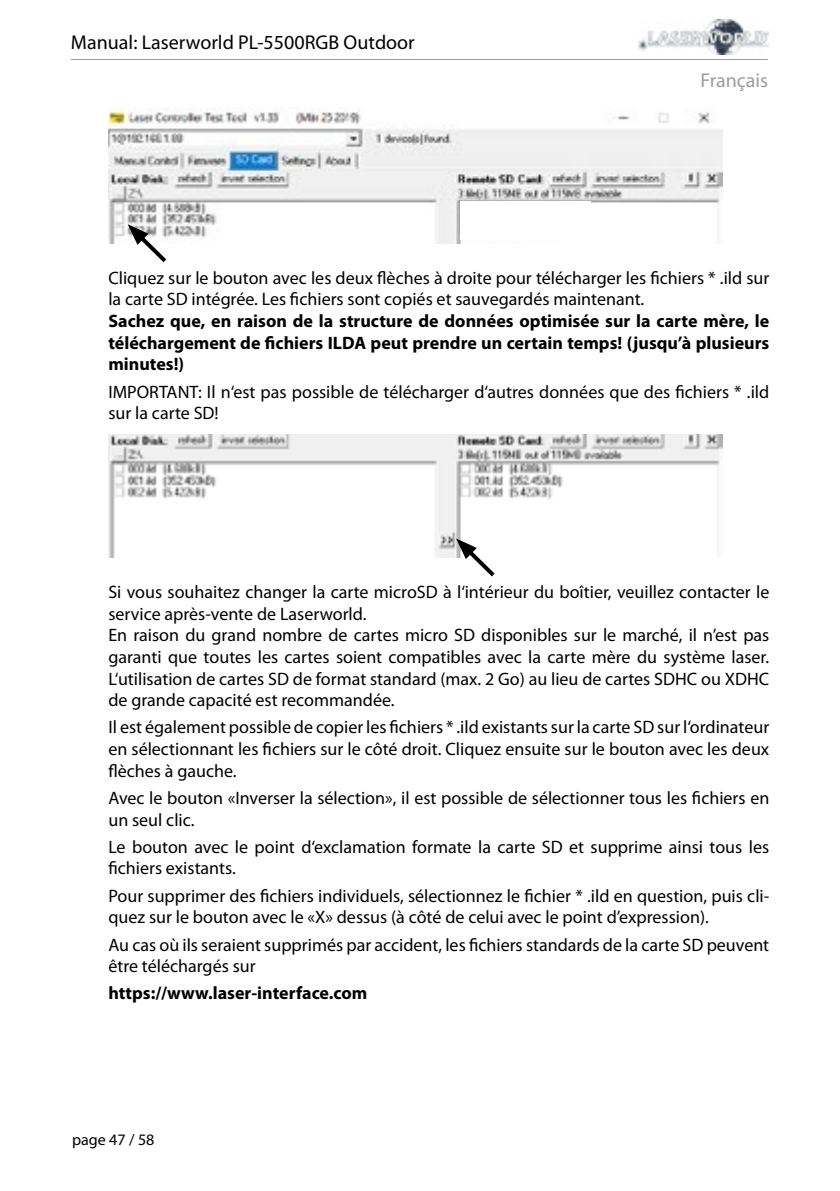
<style>
.page{position:relative;width:840px;height:1191px;background:#fff}
.page>*{position:absolute;margin:0;border:0;box-sizing:border-box;transform-origin:0 0}
.t1{font:20px "Myriad Pro";color:#000}
.t2{font:20px "Myriad Pro";color:#9d9d9c}
.t3{font:18px/21.6px "Myriad Pro";color:#000}
.t4{font:700 18px/21.6px "Myriad Pro";color:#000;text-align:justify}
.t5{font:16px "Myriad Pro";color:#000}
</style>
<div class="page">
<hr style="left:71px;top:59px;width:696px;height:1px;background:#9d9d9c">
<img style="left:638px;top:20px;width:129px;height:35px">
<img style="left:108px;top:107px;width:614px;height:136px">
<div style="left:459px;top:201px;width:131px;height:39px;background:#fff"></div>
<svg style="left:128px;top:224px;width:42px;height:39px"></svg>
<img style="left:108px;top:434px;width:614px;height:123px">
<svg style="left:456px;top:538px;width:42px;height:39px"></svg>
<p class="t1" style="left:71px;top:30px;width:345px">Manual: Laserworld PL-5500RGB Outdoor</p>
<p class="t2" style="left:700px;top:68px;width:69px">Français</p>
<p class="t3" style="left:108px;top:267px;width:662px">Cliquez sur le bouton avec les deux flèches à droite pour télécharger les fichiers * .ild sur la carte SD intégrée. Les fichiers sont copiés et sauvegardés maintenant.</p>
<p class="t4" style="left:108px;top:309px;width:662px">Sachez que, en raison de la structure de données optimisée sur la carte mère, le téléchargement de fichiers ILDA peut prendre un certain temps! (jusqu’à plusieurs minutes!)</p>
<p class="t3" style="left:108px;top:380px;width:662px">IMPORTANT: Il n‘est pas possible de télécharger d‘autres données que des fichiers * .ild sur la carte SD!</p>
<p class="t3" style="left:108px;top:581px;width:662px">Si vous souhaitez changer la carte microSD à l‘intérieur du boîtier, veuillez contacter le service après-vente de Laserworld.<br>En raison du grand nombre de cartes micro SD disponibles sur le marché, il n’est pas garanti que toutes les cartes soient compatibles avec la carte mère du système laser.<br>L‘utilisation de cartes SD de format standard (max. 2 Go) au lieu de cartes SDHC ou XDHC de grande capacité est recommandée.</p>
<p class="t3" style="left:108px;top:716px;width:662px;text-align:justify">Il est également possible de copier les fichiers * .ild existants sur la carte SD sur l‘ordinateur en sélectionnant les fichiers sur le côté droit. Cliquez ensuite sur le bouton avec les deux flèches à gauche.</p>
<p class="t3" style="left:108px;top:786px;width:662px">Avec le bouton «Inverser la sélection», il est possible de sélectionner tous les fichiers en un seul clic.</p>
<p class="t3" style="left:108px;top:835px;width:662px">Le bouton avec le point d‘exclamation formate la carte SD et supprime ainsi tous les fichiers existants.</p>
<p class="t3" style="left:108px;top:884px;width:662px">Pour supprimer des fichiers individuels, sélectionnez le fichier * .ild en question, puis cli&shy;quez sur le bouton avec le «X» dessus (à côté de celui avec le point d’expression).</p>
<p class="t3" style="left:108px;top:933px;width:662px">Au cas où ils seraient supprimés par accident, les fichiers standards de la carte SD peuvent être téléchargés sur</p>
<p class="t4" style="left:108px;top:982px;width:260px">https://www.laser-interface.com</p>
<p class="t5" style="left:72px;top:1129px;width:84px">page 47 / 58</p>
</div>
